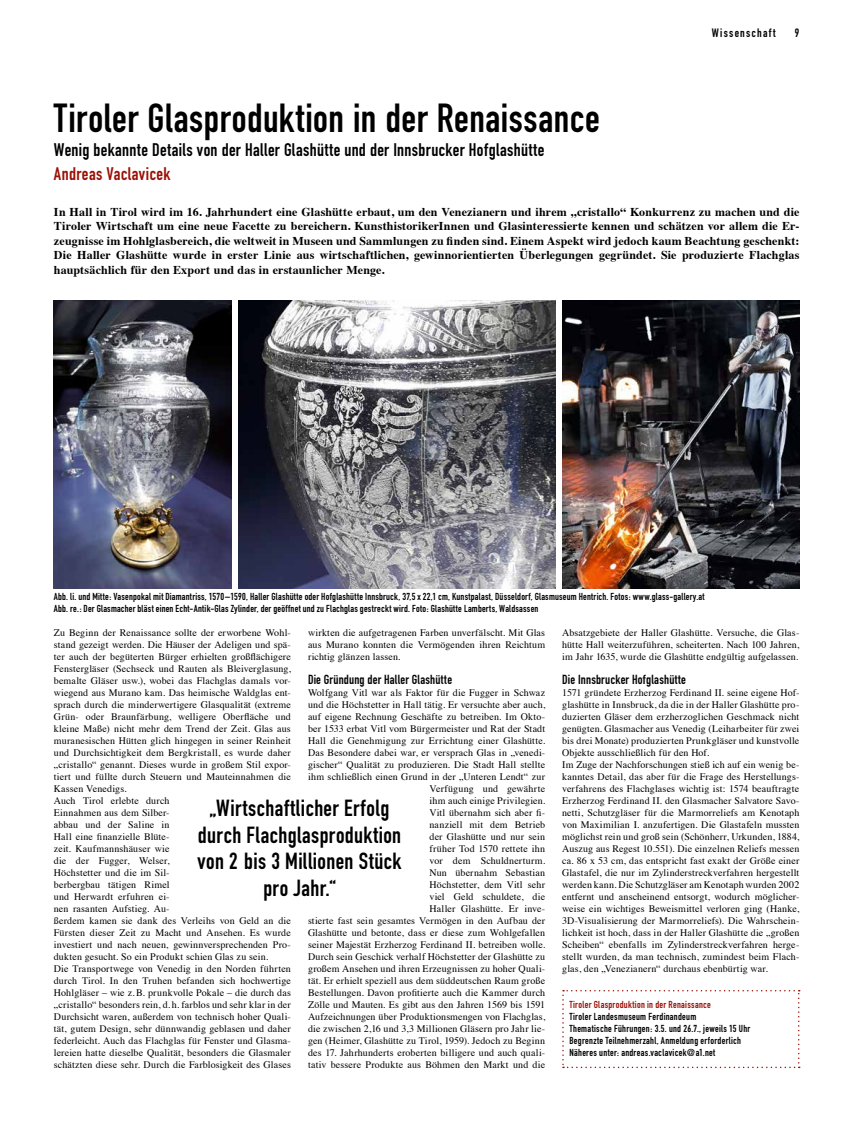
<style>
.page{position:relative;width:842px;height:1134px;background:#fff}
.page>*{position:absolute;margin:0;border:0;box-sizing:border-box;transform-origin:0 0}
.t1{font:40px "DIN Engschrift";letter-spacing:.01em;color:#000}
.t2{font:23px/26.4px "DIN Engschrift";letter-spacing:.02em;color:#000;text-align:center}
.t3{font:18px "DIN Engschrift";letter-spacing:.02em;color:#000}
.t4{font:18px "DIN Engschrift";letter-spacing:.02em;color:#9c1006}
.t5{font:13px "DIN Engschrift";letter-spacing:.015em;color:#000}
.t6{font:700 12px/14.4px "Times";letter-spacing:.015em;color:#000;text-align:justify}
.t7{font:12px "DIN Engschrift";letter-spacing:.105em;color:#000}
.t8{font:10px/12px "Times";letter-spacing:.015em;color:#000}
.t9{font:10px/12px "DIN Engschrift";letter-spacing:.025em;color:#000}
.t10{font:10px "DIN Engschrift";letter-spacing:.025em;color:#9c1006}
</style>
<div class="page">
<svg style="left:562px;top:990px;width:238px;height:78px"></svg>
<img style="left:54px;top:300px;width:178px;height:288px">
<img style="left:562px;top:300px;width:237px;height:288px">
<img style="left:239px;top:300px;width:316px;height:288px">
<p class="t7" style="left:712px;top:26px;width:65px">Wissenschaft</p>
<p class="t7" style="left:795px;top:26px;width:6px">9</p>
<h1 class="t1" style="left:54px;top:95px;width:548px">Tiroler Glasproduktion in der Renaissance</h1>
<h3 class="t3" style="left:54px;top:139px;width:492px">Wenig bekannte Details von der Haller Glashütte und der Innsbrucker Hofglashütte</h3>
<h3 class="t4" style="left:54px;top:163px;width:118px">Andreas Vaclavicek</h3>
<p class="t6" style="left:54px;top:203px;width:747px">In Hall in Tirol wird im 16. Jahrhundert eine Glashütte erbaut, um den Venezianern und ihrem „cristallo“ Konkurrenz zu machen und die Tiroler Wirtschaft um eine neue Facette zu bereichern. KunsthistorikerInnen und Glasinteressierte kennen und schätzen vor allem die Er&shy;zeugnisse im Hohlglasbereich, die weltweit in Museen und Sammlungen zu finden sind. Einem Aspekt wird jedoch kaum Beachtung geschenkt:<br>Die Haller Glashütte wurde in erster Linie aus wirtschaftlichen, gewinnorientierten Überlegungen gegründet. Sie produzierte Flachglas hauptsächlich für den Export und das in erstaunlicher Menge.</p>
<p class="t9" style="left:54px;top:591px;width:652px">Abb. li. und Mitte: Vasenpokal mit Diamantriss, 1570–1590, Haller Glashütte oder Hofglashütte Innsbruck, 37,5 x 22,1 cm, Kunstpalast, Düsseldorf, Glasmuseum Hentrich. Fotos: www.glass-gallery.at<br>Abb. re.: Der Glasmacher bläst einen Echt-Antik-Glas Zylinder, der geöffnet und zu Flachglas gestreckt wird. Foto: Glashütte Lamberts, Waldsassen</p>
<p class="t8" style="left:54px;top:626px;width:239px">Zu Beginn der Renaissance sollte der erworbene Wohl&shy;stand gezeigt werden. Die Häuser der Adeligen und spä&shy;ter auch der begüterten Bürger erhielten großflächigere Fenstergläser (Sechseck und Rauten als Bleiverglasung, bemalte Gläser usw.), wobei das Flachglas damals vor&shy;wiegend aus Murano kam. Das heimische Waldglas ent&shy;sprach durch die minderwertigere Glasqualität (extreme Grün- oder Braunfärbung, welligere Oberfläche und kleine Maße) nicht mehr dem Trend der Zeit. Glas aus muranesischen Hütten glich hingegen in seiner Reinheit und Durchsichtigkeit dem Bergkristall, es wurde daher „cristallo“ genannt. Dieses wurde in großem Stil expor&shy;tiert und füllte durch Steuern und Mauteinnahmen die Kassen Venedigs.<br>Auch Tirol erlebte durch<br>Einnahmen aus dem Silber-<br>abbau und der Saline in<br>Hall eine finanzielle Blüte-<br>zeit. Kaufmannshäuser wie<br>die der Fugger, Welser,<br>Höchstetter und die im Sil-<br>berbergbau tätigen Rimel<br>und Herwardt erfuhren ei-<br>nen rasanten Aufstieg. Au-<br>ßerdem kamen sie dank des Verleihs von Geld an die Fürsten dieser Zeit zu Macht und Ansehen. Es wurde investiert und nach neuen, gewinnversprechenden Pro&shy;dukten gesucht. So ein Produkt schien Glas zu sein.<br>Die Transportwege von Venedig in den Norden führten durch Tirol. In den Truhen befanden sich hochwertige Hohlgläser – wie z.B. prunkvolle Pokale – die durch das „cristallo“ besonders rein, d. h. farblos und sehr klar in der Durchsicht waren, außerdem von technisch hoher Quali&shy;tät, gutem Design, sehr dünnwandig geblasen und daher federleicht. Auch das Flachglas für Fenster und Glasma&shy;lereien hatte dieselbe Qualität, besonders die Glasmaler schätzten diese sehr. Durch die Farblosigkeit des Glases</p>
<p class="t8" style="left:308px;top:626px;width:239px;text-align:justify">wirkten die aufgetragenen Farben unverfälscht. Mit Glas aus Murano konnten die Vermögenden ihren Reichtum richtig glänzen lassen.</p>
<h3 class="t5" style="left:308px;top:672px;width:146px">Die Gründung der Haller Glashütte</h3>
<p class="t8" style="left:308px;top:686px;width:239px;text-align:right">Wolfgang Vitl war als Faktor für die Fugger in Schwaz und die Höchstetter in Hall tätig. Er versuchte aber auch, auf eigene Rechnung Geschäfte zu betreiben. Im Okto&shy;ber 1533 erbat Vitl vom Bürgermeister und Rat der Stadt Hall die Genehmigung zur Errichtung einer Glashütte.<br>Das Besondere dabei war, er versprach Glas in „venedi&shy;gischer“ Qualität zu produzieren. Die Stadt Hall stellte ihm schließlich einen Grund in der „Unteren Lendt“ zur Verfügung und gewährte<br>ihm auch einige Privilegien.<br>Vitl übernahm sich aber fi-<br>nanziell mit dem Betrieb<br>der Glashütte und nur sein<br>früher Tod 1570 rettete ihn<br>vor dem Schuldnerturm.<br>Nun übernahm Sebastian<br>Höchstetter, dem Vitl sehr<br>viel Geld schuldete, die<br>Haller Glashütte. Er inve-<br>stierte fast sein gesamtes Vermögen in den Aufbau der Glashütte und betonte, dass er diese zum Wohlgefallen seiner Majestät Erzherzog Ferdinand II. betreiben wolle.<br>Durch sein Geschick verhalf Höchstetter der Glashütte zu großem Ansehen und ihren Erzeugnissen zu hoher Quali&shy;tät. Er erhielt speziell aus dem süddeutschen Raum große Bestellungen. Davon profitierte auch die Kammer durch Zölle und Mauten. Es gibt aus den Jahren 1569 bis 1591<br>Aufzeichnungen über Produktionsmengen von Flachglas, die zwischen 2,16 und 3,3 Millionen Gläsern pro Jahr lie&shy;gen (Heimer, Glashütte zu Tirol, 1959). Jedoch zu Beginn des 17. Jahrhunderts eroberten billigere und auch quali&shy;tativ bessere Produkte aus Böhmen den Markt und die</p>
<h2 class="t2" style="left:198px;top:795px;width:205px">„Wirtschaftlicher Erfolg durch Flachglasproduktion von 2 bis 3 Millionen Stück pro Jahr.“</h2>
<p class="t8" style="left:562px;top:626px;width:239px;text-align:justify">Absatzgebiete der Haller Glashütte. Versuche, die Glas&shy;hütte Hall weiterzuführen, scheiterten. Nach 100 Jahren, im Jahr 1635, wurde die Glashütte endgültig aufgelassen.</p>
<h3 class="t5" style="left:562px;top:672px;width:125px">Die Innsbrucker Hofglashütte</h3>
<p class="t8" style="left:562px;top:686px;width:239px">1571 gründete Erzherzog Ferdinand II. seine eigene Hof&shy;glashütte in Innsbruck, da die in der Haller Glashütte pro&shy;duzierten Gläser dem erzherzoglichen Geschmack nicht genügten. Glasmacher aus Venedig (Leiharbeiter für zwei bis drei Monate) produzierten Prunkgläser und kunstvolle Objekte ausschließlich für den Hof.<br>Im Zuge der Nachforschungen stieß ich auf ein wenig be&shy;kanntes Detail, das aber für die Frage des Herstellungs&shy;verfahrens des Flachglases wichtig ist: 1574 beauftragte Erzherzog Ferdinand II. den Glasmacher Salvatore Savo&shy;netti, Schutzgläser für die Marmorreliefs am Kenotaph von Maximilian I. anzufertigen. Die Glastafeln mussten möglichst rein und groß sein (Schönherr, Urkunden, 1884, Auszug aus Regest 10.551). Die einzelnen Reliefs messen ca. 86 x 53 cm, das entspricht fast exakt der Größe einer Glastafel, die nur im Zylinderstreckverfahren hergestellt werden kann. Die Schutzgläser am Kenotaph wurden 2002 entfernt und anscheinend entsorgt, wodurch möglicher&shy;weise ein wichtiges Beweismittel verloren ging (Hanke, 3D-Visualisierung der Marmorreliefs). Die Wahrschein&shy;lichkeit ist hoch, dass in der Haller Glashütte die „großen Scheiben“ ebenfalls im Zylinderstreckverfahren herge&shy;stellt wurden, da man technisch, zumindest beim Flach&shy;glas, den „Venezianern“ durchaus ebenbürtig war.</p>
<p class="t10" style="left:569px;top:999px;width:143px">Tiroler Glasproduktion in der Renaissance</p>
<p class="t9" style="left:569px;top:1011px;width:182px">Tiroler Landesmuseum Ferdinandeum<br>Thematische Führungen: 3.5. und 26.7., jeweils 15 Uhr Begrenzte Teilnehmerzahl, Anmeldung erforderlich Näheres unter: andreas.vaclavicek@a1.net</p>
</div>
